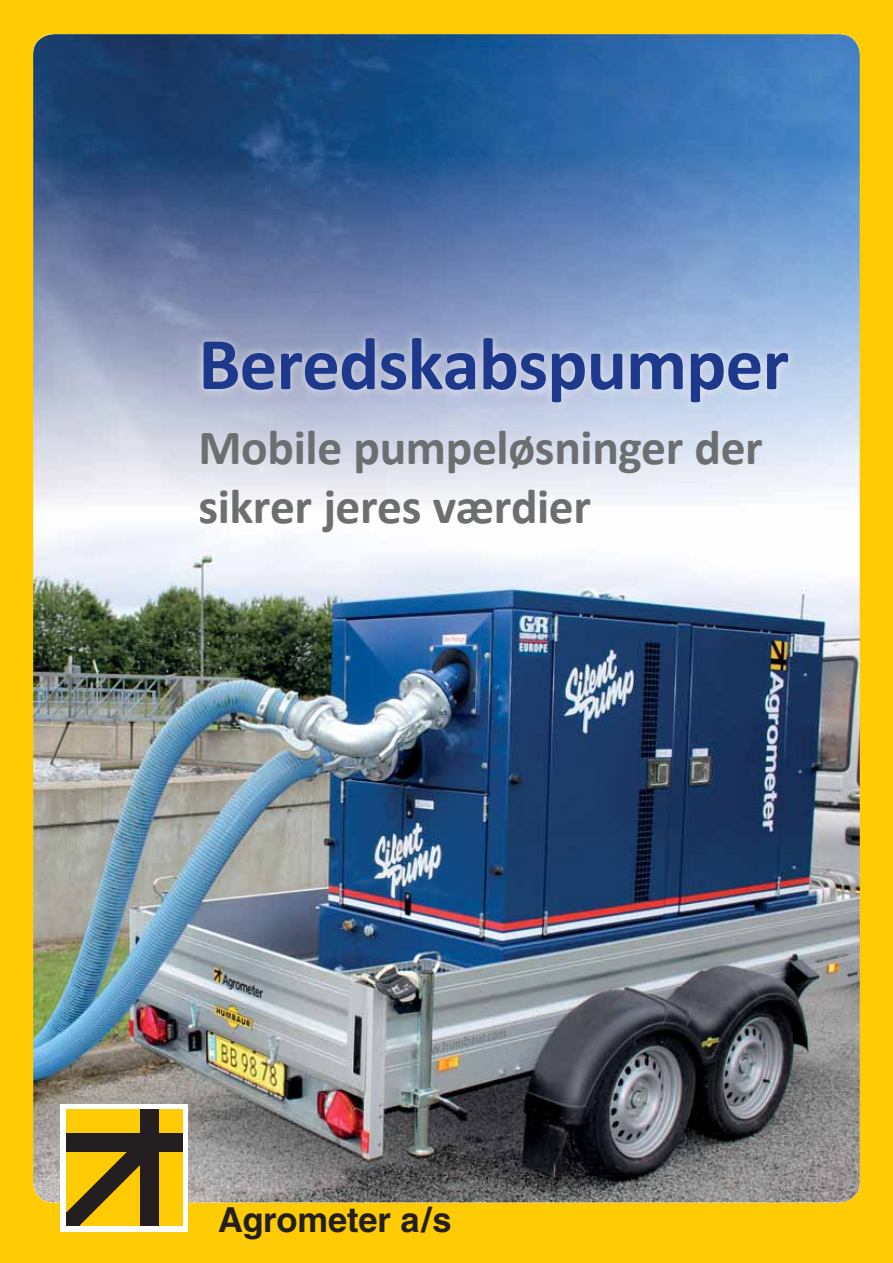
<style>
.page{position:relative;width:893px;height:1263px;background:#ffcb04}
.page>*{position:absolute;margin:0;border:0;box-sizing:border-box;transform-origin:0 0}
.t1{font:700 75px "Calibri";letter-spacing:-.01em;color:#1e388c}
.t2{font:700 49.5px/59.4px "Calibri";letter-spacing:-.005em;color:#6d6e70}
.t3{font:700 34.5px "Helvetica";letter-spacing:-.005em;color:#231f20}
</style>
<div class="page">
<img style="left:33px;top:520px;width:827px;height:683px">
<img style="left:33px;top:34px;width:827px;height:486px">
<img style="left:194px;top:329px;width:604px;height:83px">
<div style="left:60px;top:1104px;width:128px;height:128px;background:#fff"></div>
<div style="left:66px;top:1110px;width:116px;height:116px;background:#ffcb04"></div>
<div style="left:66px;top:1133px;width:116px;height:18px;background:#231f20"></div>
<div style="left:140px;top:1110px;width:19px;height:116px;background:#231f20"></div>
<svg style="left:66px;top:1151px;width:74px;height:75px"></svg>
<div style="left:66px;top:1213px;width:13px;height:13px;background:#231f20"></div>
<h1 class="t1" style="left:198px;top:333px;width:592px">Beredskabspumper</h1>
<p class="t2" style="left:198px;top:422px;width:566px">Mobile pumpeløsninger der sikrer jeres værdier</p>
<p class="t3" style="left:218px;top:1207px;width:235px">Agrometer a/s</p>
</div>
